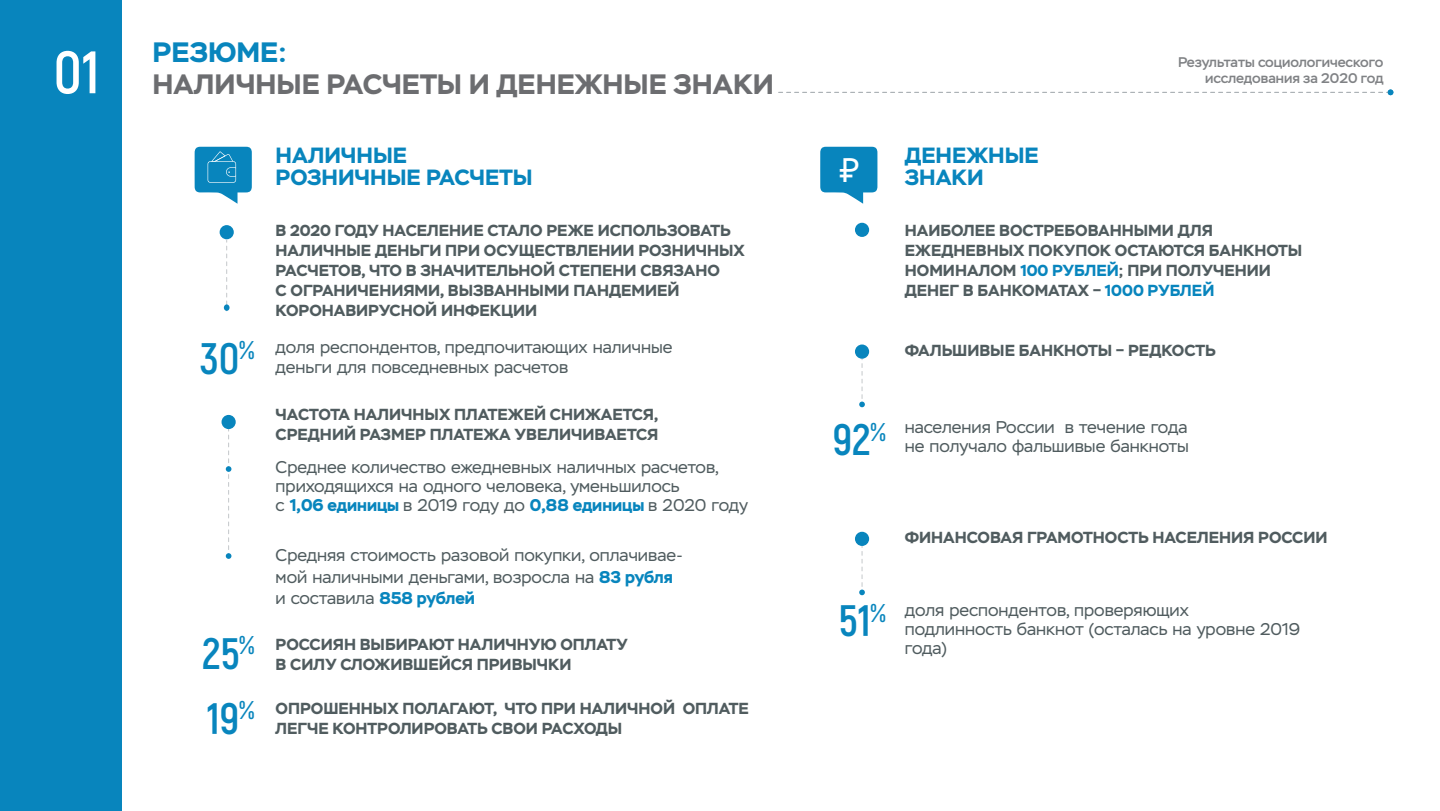
<style>
.page{position:relative;width:1440px;height:811px;background:#fff}
.page>*{position:absolute;margin:0;border:0;box-sizing:border-box;transform-origin:0 0}
.t1{font:700 44px/64.8px "Akrobat";color:#0885bd}
.t2{font:34px "Stem Text";color:#fff}
.t3{font:700 28px/32px "Stem";color:#6c6d70}
.t4{font:700 22px/22px "Stem";color:#0885bd}
.t5{font:17px/19px "Stem";color:#505c5f}
.t6{font:700 16px/20px "Stem";color:#505c5f}
.t7{font:500 14px/16px "Stem";color:#808285;text-align:right}
.s1{color:#0885bd}
.s2{font-family:"Akrobat";font-size:60px;color:#fff}
.s3{font-weight:700;color:#0885bd}
</style>
<div class="page">
<div style="left:0;top:0;width:122px;height:811px;background:#0885bd"></div>
<div style="left:855px;top:223px;width:14px;height:14px;background:#0885bd;border-radius:50%"></div>
<div style="left:855px;top:344px;width:14px;height:15px;background:#0885bd;border-radius:50%"></div>
<div style="left:855px;top:532px;width:14px;height:14px;background:#0885bd;border-radius:50%"></div>
<svg style="left:859px;top:358px;width:6px;height:49px"></svg>
<svg style="left:859px;top:545px;width:6px;height:50px"></svg>
<svg style="left:226px;top:429px;width:5px;height:130px"></svg>
<svg style="left:226px;top:240px;width:1px;height:64px"></svg>
<div style="left:224px;top:304px;width:6px;height:7px;background:#0885bd;border-radius:50%"></div>
<svg style="left:195px;top:147px;width:57px;height:57px"></svg>
<div style="left:222px;top:415px;width:14px;height:14px;background:#0885bd;border-radius:50%"></div>
<svg style="left:820px;top:147px;width:57px;height:57px"></svg>
<svg style="left:779px;top:89px;width:614px;height:6px"></svg>
<div style="left:220px;top:225px;width:14px;height:14px;background:#0885bd;border-radius:50%"></div>
<h3 class="t3" style="left:54px;top:36px;width:722px;text-indent:99px"><span class="s1">РЕЗЮМЕ:<br></span><span class="s2">01</span> НАЛИЧНЫЕ РАСЧЕТЫ И ДЕНЕЖНЫЕ ЗНАКИ</h3>
<h3 class="t4" style="left:276px;top:144px;width:258px">НАЛИЧНЫЕ<br>РОЗНИЧНЫЕ РАСЧЕТЫ</h3>
<h3 class="t4" style="left:905px;top:144px;width:135px">ДЕНЕЖНЫЕ<br>ЗНАКИ</h3>
<h2 class="t2" style="left:839px;top:151px;width:22px">₽</h2>
<p class="t7" style="left:1178px;top:54px;width:207px">Результаты социологического исследования за 2020 год</p>
<h1 class="t1" style="left:200px;top:326px;width:56px">30<sup>%</sup></h1>
<h1 class="t1" style="left:202px;top:620px;width:54px">25<sup>%<br></sup>19<sup>%</sup></h1>
<p class="t6" style="left:276px;top:220px;width:471px">В 2020 ГОДУ НАСЕЛЕНИЕ СТАЛО РЕЖЕ ИСПОЛЬЗОВАТЬ НАЛИЧНЫЕ ДЕНЬГИ ПРИ ОСУЩЕСТВЛЕНИИ РОЗНИЧНЫХ РАСЧЕТОВ, ЧТО В ЗНАЧИТЕЛЬНОЙ СТЕПЕНИ СВЯЗАНО<br>С ОГРАНИЧЕНИЯМИ, ВЫЗВАННЫМИ ПАНДЕМИЕЙ КОРОНАВИРУСНОЙ ИНФЕКЦИИ</p>
<p class="t6" style="left:905px;top:220px;width:399px">НАИБОЛЕЕ ВОСТРЕБОВАННЫМИ ДЛЯ ЕЖЕДНЕВНЫХ ПОКУПОК ОСТАЮТСЯ БАНКНОТЫ НОМИНАЛОМ <span class="s1">100 РУБЛЕЙ</span>; ПРИ ПОЛУЧЕНИИ ДЕНЕГ В БАНКОМАТАХ <span class="s1">1000 РУБЛЕЙ</span></p>
<p class="t5" style="left:276px;top:338px;width:398px">доля респондентов, предпочитающих наличные деньги для повседневных расчетов</p>
<p class="t6" style="left:276px;top:405px;width:384px">ЧАСТОТА НАЛИЧНЫХ ПЛАТЕЖЕЙ СНИЖАЕТСЯ,<br>СРЕДНИЙ РАЗМЕР ПЛАТЕЖА УВЕЛИЧИВАЕТСЯ</p>
<p class="t5" style="left:276px;top:457px;width:474px">Среднее количество ежедневных наличных расчетов, приходящихся на одного человека, уменьшилось<br>с <span class="s3">1,06 единицы</span> в 2019 году до <span class="s3">0,88 единицы</span> в 2020 году</p>
<p class="t5" style="left:276px;top:545px;width:409px;line-height:21.2px">Средняя стоимость разовой покупки, оплачивае&shy;мой наличными деньгами, возросла на <span class="s3">83 рубля </span>и составила <span class="s3">858 рублей</span></p>
<p class="t6" style="left:276px;top:634px;width:354px">РОССИЯН ВЫБИРАЮТ НАЛИЧНУЮ ОПЛАТУ<br>В СИЛУ СЛОЖИВШЕЙСЯ ПРИВЫЧКИ</p>
<p class="t6" style="left:276px;top:698px;width:475px">ОПРОШЕННЫХ ПОЛАГАЮТ, ЧТО ПРИ НАЛИЧНОЙ ОПЛАТЕ<br>ЛЕГЧЕ КОНТРОЛИРОВАТЬ СВОИ РАСХОДЫ</p>
<p class="t6" style="left:905px;top:340px;width:312px">ФАЛЬШИВЫЕ БАНКНОТЫ РЕДКОСТЬ</p>
<h1 class="t1" style="left:833px;top:407px;width:55px">92<sup>%</sup></h1>
<p class="t5" style="left:905px;top:417px;width:286px">населения России в течение года не получало фальшивые банкноты</p>
<p class="t6" style="left:905px;top:527px;width:424px">ФИНАНСОВАЯ ГРАМОТНОСТЬ НАСЕЛЕНИЯ РОССИИ</p>
<h1 class="t1" style="left:839px;top:588px;width:48px">51<sup>%</sup></h1>
<p class="t5" style="left:905px;top:600px;width:397px">доля респондентов, проверяющих<br>подлинность банкнот (осталась на уровне 2019 года)</p>
</div>
